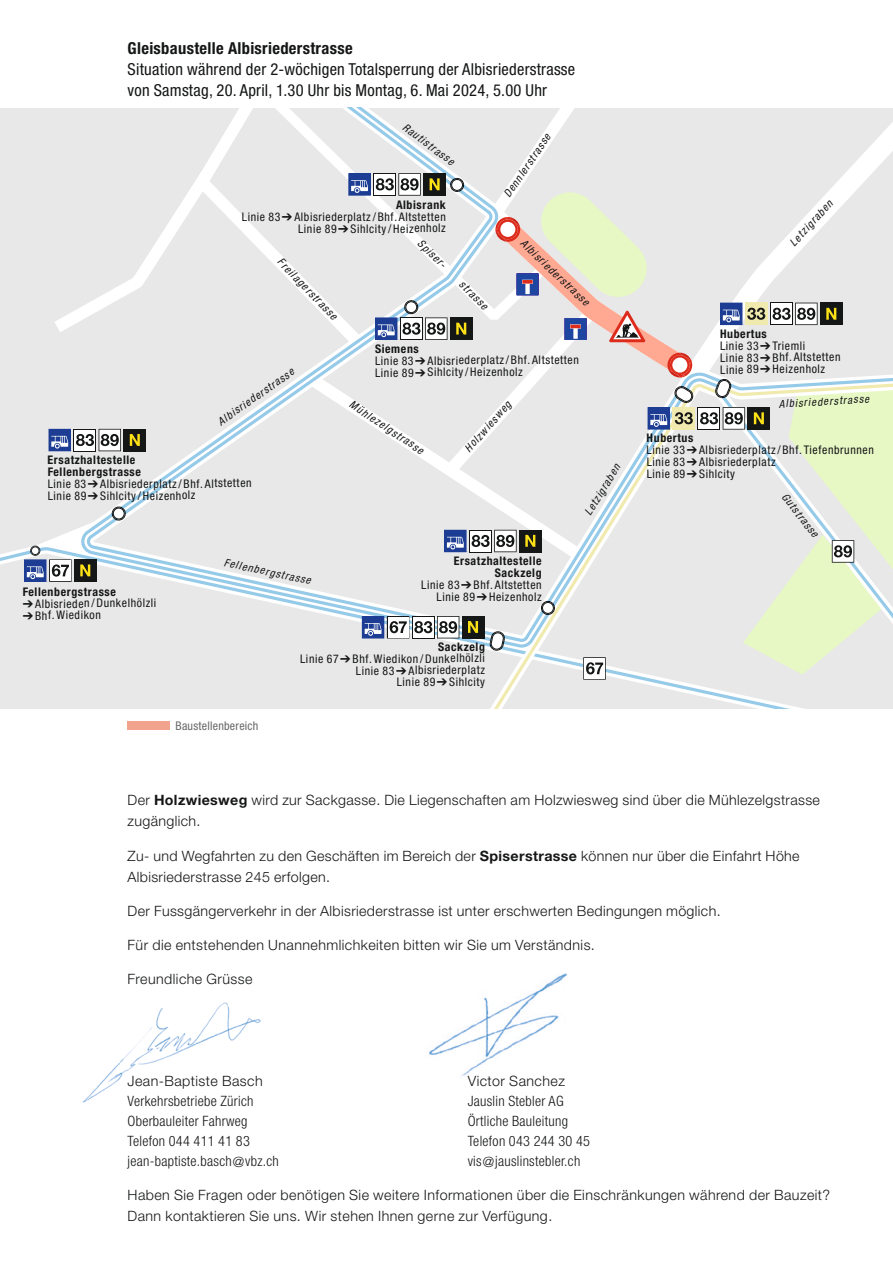
<style>
.page{position:relative;width:893px;height:1263px;background:#fff}
.page>*{position:absolute;margin:0;border:0;box-sizing:border-box;transform-origin:0 0}
.t1{font:condensed 16.5px/21px "Helvetica Neue LT Std";letter-spacing:.015em;color:#151616}
.t2{font:700 condensed 16.5px "Helvetica Neue LT Std";letter-spacing:.02em;color:#151616}
.t3{font:300 14.25px/21px "Helvetica Neue LT Std";letter-spacing:.025em;color:#151616}
.t4{font:300 condensed 14.25px "Helvetica Neue LT Std";letter-spacing:.02em;color:#151616}
.t5{font:condensed 12px "Helvetica Neue LT Std";letter-spacing:.02em;color:#686868}
.t6{font:condensed 11.85px/11.9px "Helvetica Neue LT Std";letter-spacing:.045em;color:#151616}
.t7{font:700 condensed 11.85px "Helvetica Neue LT Std";letter-spacing:.045em;color:#151616}
.t8{font:italic condensed 10.95px "Helvetica Neue LT Std";color:#151616}
.s1{font-weight:700}
</style>
<div class="page">
<svg style="left:0;top:108px;width:893px;height:600px;background:#e7e8e9"></svg>
<svg style="left:112px;top:506px;width:14px;height:15px"></svg>
<svg style="left:49px;top:429px;width:72px;height:22px"></svg>
<div style="left:124px;top:429px;width:22px;height:22px;background:#151616"></div>
<svg style="left:130px;top:434px;width:10px;height:12px"></svg>
<div style="left:74px;top:559px;width:23px;height:23px;background:#151616"></div>
<svg style="left:24px;top:522px;width:69px;height:60px"></svg>
<svg style="left:348px;top:108px;width:545px;height:572px;background:#e2e3df"></svg>
<div style="left:128px;top:721px;width:42px;height:9px;background:#f2a38e"></div>
<img style="left:82px;top:1002px;width:179px;height:101px">
<img style="left:429px;top:974px;width:138px;height:102px">
<h1 class="t2" style="left:128px;top:38px;width:227px">Gleisbaustelle Albisriederstrasse</h1>
<h1 class="t1" style="left:128px;top:59px;width:449px">Situation während der 2-wöchigen Totalsperrung der Albisriederstrasse von Samstag, 20. April, 1.30 Uhr bis Montag, 6. Mai 2024, 5.00 Uhr</h1>
<p class="t8" style="left:408px;top:120px;width:63px;rotate:37deg">Rautistrasse</p>
<p class="t6" style="left:242px;top:198px;width:206px;text-align:right"><span class="s1">Albisrank<br></span>Linie 83➔Albisriederplatz/Bhf.Altstetten<br>Linie 89➔Sihlcity/Heizenholz</p>
<p class="t8" style="left:284px;top:255px;width:82px;rotate:46deg">Freilagerstrasse</p>
<p class="t8" style="left:424px;top:237px;width:37px;rotate:45deg">Spiser-</p>
<p class="t8" style="left:466px;top:278px;width:37px;rotate:45deg">strasse</p>
<p class="t8" style="left:501px;top:193px;width:76px;rotate:-56deg">Dennlerstrasse</p>
<p class="t8" style="left:526px;top:237px;width:92px;rotate:43deg">Albisriederstrasse</p>
<p class="t8" style="left:215px;top:417px;width:92px;rotate:-35deg">Albisriederstrasse</p>
<p class="t6" style="left:48px;top:454px;width:206px"><span class="s1">Ersatzhaltestelle<br>Fellenbergstrasse<br></span>Linie 83➔Albisriederplatz/Bhf.Altstetten<br>Linie 89➔Sihlcity/Heizenholz</p>
<p class="t7" style="left:23px;top:584px;width:95px">Fellenbergstrasse</p>
<p class="t6" style="left:23px;top:597px;width:135px">➔Albisrieden/Dunkelhölzli</p>
<p class="t6" style="left:23px;top:609px;width:80px">➔Bhf. Wiedikon</p>
<p class="t8" style="left:226px;top:556px;width:90px;rotate:12deg">Fellenbergstrasse</p>
<p class="t6" style="left:375px;top:343px;width:206px"><span class="s1">Siemens<br></span>Linie 83➔Albisriederplatz/Bhf.Altstetten<br>Linie 89➔Sihlcity/Heizenholz</p>
<p class="t8" style="left:354px;top:398px;width:88px;rotate:34deg">Mühlezelgstrasse</p>
<p class="t8" style="left:462px;top:446px;width:65px;rotate:-48deg">Holzwiesweg</p>
<p class="t6" style="left:421px;top:555px;width:122px;text-align:right"><span class="s1">Ersatzhaltestelle<br>Sackzelg<br></span>Linie 83➔Bhf.Altstetten<br>Linie 89➔Heizenholz</p>
<p class="t8" style="left:582px;top:511px;width:59px;rotate:-58deg">Letzigraben</p>
<p class="t5" style="left:176px;top:718px;width:84px">Baustellenbereich</p>
<p class="t6" style="left:300px;top:640px;width:186px;text-align:right"><span class="s1">Sackzelg<br></span>Linie 67➔Bhf. Wiedikon/Dunkelhölzli<br>Linie 83➔Albisriederplatz<br>Linie 89➔Sihlcity</p>
<p class="t8" style="left:787px;top:240px;width:59px;rotate:-48deg">Letzigraben</p>
<p class="t6" style="left:720px;top:328px;width:122px"><span class="s1">Hubertus<br></span>Linie 33➔Triemli<br>Linie 83➔Bhf.Altstetten<br>Linie 89➔Heizenholz</p>
<p class="t8" style="left:779px;top:397px;width:92px;rotate:-3deg">Albisriederstrasse</p>
<p class="t6" style="left:647px;top:432px;width:229px"><span class="s1">Hubertus<br></span>Linie 33➔Albisriederplatz/Bhf.Tiefenbrunnen<br>Linie 83➔Albisriederplatz<br>Linie 89➔Sihlcity</p>
<p class="t8" style="left:789px;top:491px;width:54px;rotate:52deg">Gutstrasse</p>
<p class="t3" style="left:128px;top:789px;width:694px">Der <span class="s1">Holzwiesweg</span> wird zur Sackgasse. Die Liegenschaften am Holzwiesweg sind über die Mühlezelgstrasse zugänglich.</p>
<p class="t3" style="left:128px;top:845px;width:674px">Zu- und Wegfahrten zu den Geschäften im Bereich der <span class="s1">Spiserstrasse</span> können nur über die Einfahrt Höhe<br>Albisriederstrasse 245 erfolgen.</p>
<p class="t3" style="left:128px;top:900px;width:595px">Der Fussgängerverkehr in der Albisriederstrasse ist unter erschwerten Bedingungen möglich.</p>
<p class="t3" style="left:128px;top:934px;width:469px">Für die entstehenden Unannehmlichkeiten bitten wir Sie um Verständnis.</p>
<p class="t3" style="left:128px;top:968px;width:126px">Freundliche Grüsse</p>
<p class="t3" style="left:128px;top:1070px;width:137px">Jean-Baptiste Basch</p>
<p class="t3" style="left:468px;top:1070px;width:99px">Victor Sanchez</p>
<p class="t4" style="left:128px;top:1093px;width:127px">Verkehrsbetriebe Zürich</p>
<p class="t4" style="left:468px;top:1093px;width:97px">Jauslin Stebler AG</p>
<p class="t4" style="left:128px;top:1112px;width:121px">Oberbauleiter Fahrweg</p>
<p class="t4" style="left:468px;top:1112px;width:102px">Örtliche Bauleitung</p>
<p class="t4" style="left:128px;top:1132px;width:124px">Telefon 044 411 41 83</p>
<p class="t4" style="left:468px;top:1132px;width:124px">Telefon 043 244 30 45</p>
<p class="t4" style="left:128px;top:1152px;width:153px">jean-baptiste.basch@vbz.ch</p>
<p class="t4" style="left:468px;top:1152px;width:114px">vis@jauslinstebler.ch</p>
<p class="t3" style="left:128px;top:1184px;width:704px">Haben Sie Fragen oder benötigen Sie weitere Informationen über die Einschränkungen während der Bauzeit?<br>Dann kontaktieren Sie uns. Wir stehen Ihnen gerne zur Verfügung.</p>
</div>
